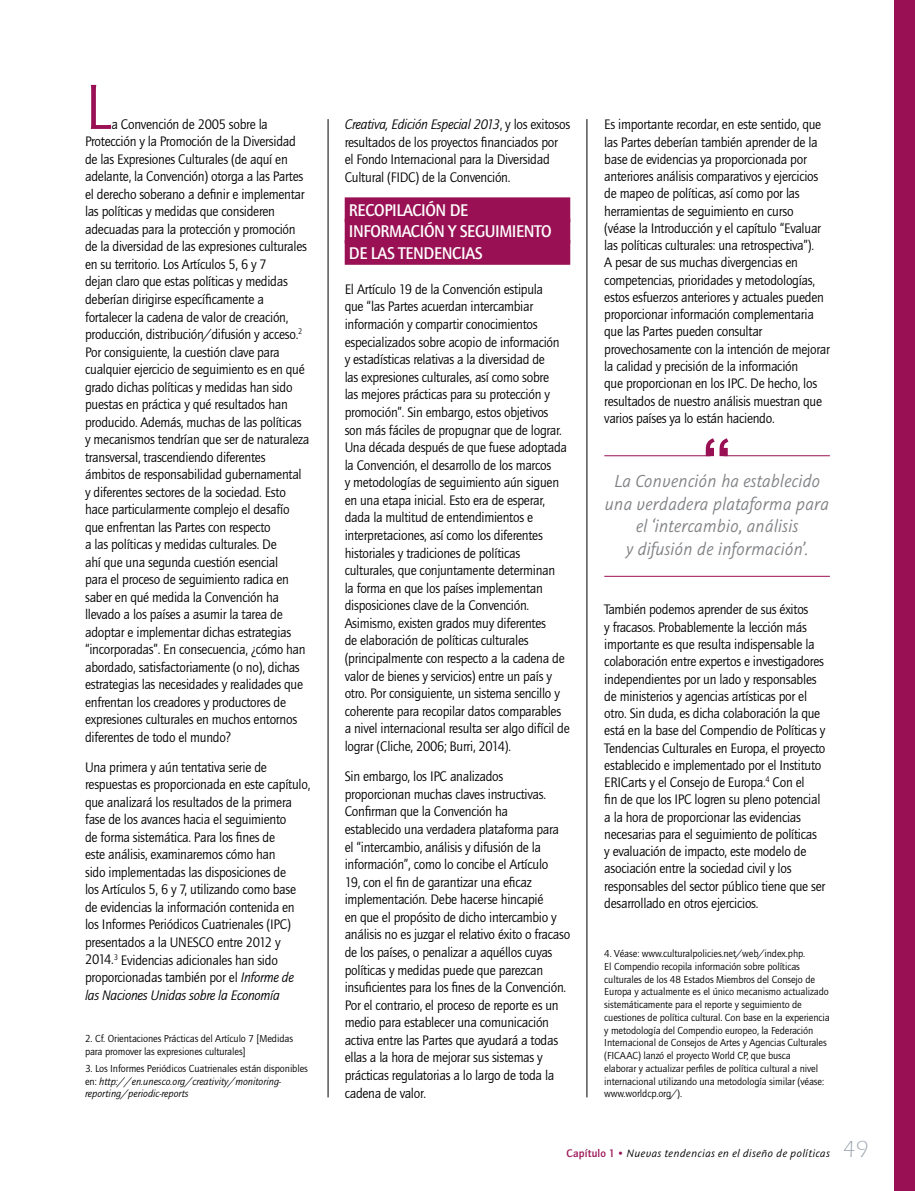
<style>
.page{position:relative;width:915px;height:1191px;background:#fff}
.page>*{position:absolute;margin:0;border:0;box-sizing:border-box;transform-origin:0 0}
.t1{font:66px "Quay Sans ITC Std";color:#991154;scale:.96 1}
.t2{font:italic 19.5px/22.5px "Graublau Sans";letter-spacing:-.01em;color:#808285;text-align:center;scale:.95 1}
.t3{font:500 17.55px/21.3px "Quay Sans ITC Std";letter-spacing:-.025em;color:#fff;scale:.94 1}
.t4{font:14.25px/17.5px "Quay Sans ITC Std";letter-spacing:-.02em;color:#000;scale:.96 1}
.t5{font:italic 12px "Graublau Sans";letter-spacing:.01em;color:#000}
.t6{font:10.5px/12.8px "Quay Sans ITC Std";letter-spacing:-.01em;color:#000}
.t7{font:italic 10.5px/12.8px "Quay Sans ITC Std";color:#000}
.s1{font-style:italic}
.s2{font-style:normal}
.s3{font-family:"Quay Sans ITC Std";font-weight:500;font-style:normal;font-size:11.25px;color:#991154}
.s4{font-family:"ITC Eras Std";font-weight:300;font-style:normal;font-size:24px;color:#929ba7}
</style>
<div class="page">
<div style="left:893px;top:0;width:21px;height:1191px;background:#991154"></div>
<hr style="left:328px;top:119px;width:1px;height:978px;background:#000">
<hr style="left:586px;top:119px;width:1px;height:978px;background:#000">
<div style="left:344px;top:197px;width:226px;height:25px;background:#991154"></div>
<div style="left:344px;top:219px;width:226px;height:24px;background:#991154"></div>
<div style="left:344px;top:240px;width:226px;height:25px;background:#991154"></div>
<hr style="left:604px;top:455px;width:106px;height:1px;background:#991154">
<hr style="left:723px;top:455px;width:106px;height:1px;background:#991154">
<hr style="left:604px;top:576px;width:225px;height:1px;background:#991154">
<svg style="left:705px;top:438px;width:23px;height:18px"></svg>
<h1 class="t1" style="left:85px;top:68px;width:28px">L</h1>
<p class="t4" style="left:85px;top:115px;width:235px;text-indent:26px">a Convención de 2005 sobre la Protección y la Promoción de la Diversidad de las Expresiones Culturales (de aquí en adelante, la Convención) otorga a las Partes el derecho soberano a definir e implementar las políticas y medidas que consideren adecuadas para la protección y promoción de la diversidad de las expresiones culturales en su territorio. Los Artículos 5, 6 y 7<br>dejan claro que estas políticas y medidas deberían dirigirse específicamente a fortalecer la cadena de valor de creación, producción, distribución/difusión y acceso.<sup>2<br></sup>Por consiguiente, la cuestión clave para cualquier ejercicio de seguimiento es en qué grado dichas políticas y medidas han sido puestas en práctica y qué resultados han producido. Además, muchas de las políticas y mecanismos tendrían que ser de naturaleza transversal, trascendiendo diferentes ámbitos de responsabilidad gubernamental y diferentes sectores de la sociedad. Esto hace particularmente complejo el desafío que enfrentan las Partes con respecto<br>a las políticas y medidas culturales. De<br>ahí que una segunda cuestión esencial<br>para el proceso de seguimiento radica en saber en qué medida la Convención ha llevado a los países a asumir la tarea de adoptar e implementar dichas estrategias “incorporadas”. En consecuencia, ¿cómo han abordado, satisfactoriamente (o no), dichas estrategias las necesidades y realidades que enfrentan los creadores y productores de expresiones culturales en muchos entornos diferentes de todo el mundo?</p>
<p class="t4" style="left:85px;top:758px;width:236px">Una primera y aún tentativa serie de respuestas es proporcionada en este capítulo, que analizará los resultados de la primera fase de los avances hacia el seguimiento<br>de forma sistemática. Para los fines de<br>este análisis, examinaremos cómo han<br>sido implementadas las disposiciones de<br>los Artículos 5, 6 y 7, utilizando como base de evidencias la información contenida en los Informes Periódicos Cuatrienales (IPC) presentados a la UNESCO entre 2012 y 2014.<sup>3</sup> Evidencias adicionales han sido proporcionadas también por el <span class="s1">Informe de las Naciones Unidas sobre la Economía</span></p>
<p class="t6" style="left:85px;top:1032px;width:209px">2. Cf. Orientaciones Prácticas del Artículo 7 [Medidas para promover las expresiones culturales]</p>
<p class="t7" style="left:85px;top:1062px;width:224px"><span class="s2">3. Los Informes Periódicos Cuatrienales están disponibles en:</span> http://en.unesco.org/creativity/monitoring&shy;reporting/periodic-reports</p>
<p class="t4" style="left:344px;top:116px;width:236px"><span class="s1">Creativa, Edición Especial 2013</span>, y los exitosos resultados de los proyectos financiados por el Fondo Internacional para la Diversidad Cultural (FIDC) de la Convención.</p>
<p class="t3" style="left:349px;top:200px;width:217px">RECOPILACIÓN DE<br>INFORMACIÓN Y SEGUIMIENTO<br>DE LAS TENDENCIAS</p>
<p class="t4" style="left:344px;top:280px;width:236px">El Artículo 19 de la Convención estipula<br>que “las Partes acuerdan intercambiar información y compartir conocimientos especializados sobre acopio de información<br>y estadísticas relativas a la diversidad de<br>las expresiones culturales, así como sobre<br>las mejores prácticas para su protección y promoción”. Sin embargo, estos objetivos<br>son más fáciles de propugnar que de lograr.<br>Una década después de que fuese adoptada la Convención, el desarrollo de los marcos<br>y metodologías de seguimiento aún siguen en una etapa inicial. Esto era de esperar, dada la multitud de entendimientos e interpretaciones, así como los diferentes historiales y tradiciones de políticas culturales, que conjuntamente determinan<br>la forma en que los países implementan disposiciones clave de la Convención.<br>Asimismo, existen grados muy diferentes<br>de elaboración de políticas culturales (principalmente con respecto a la cadena de valor de bienes y servicios) entre un país y otro. Por consiguiente, un sistema sencillo y coherente para recopilar datos comparables a nivel internacional resulta ser algo difícil de lograr (Cliche, 2006; Burri, 2014).</p>
<p class="t4" style="left:344px;top:767px;width:236px">Sin embargo, los IPC analizados proporcionan muchas claves instructivas.<br>Confirman que la Convención ha<br>establecido una verdadera plataforma para el “intercambio, análisis y difusión de la información”, como lo concibe el Artículo<br>19, con el fin de garantizar una eficaz implementación. Debe hacerse hincapié<br>en que el propósito de dicho intercambio y análisis no es juzgar el relativo éxito o fracaso de los países, o penalizar a aquéllos cuyas políticas y medidas puede que parezcan insuficientes para los fines de la Convención.<br>Por el contrario, el proceso de reporte es un medio para establecer una comunicación activa entre las Partes que ayudará a todas ellas a la hora de mejorar sus sistemas y prácticas regulatorias a lo largo de toda la cadena de valor.</p>
<p class="t4" style="left:604px;top:116px;width:236px">Es importante recordar, en este sentido, que las Partes deberían también aprender de la base de evidencias ya proporcionada por anteriores análisis comparativos y ejercicios de mapeo de políticas, así como por las herramientas de seguimiento en curso<br>(véase la Introducción y el capítulo “Evaluar las políticas culturales: una retrospectiva”).<br>A pesar de sus muchas divergencias en competencias, prioridades y metodologías, estos esfuerzos anteriores y actuales pueden proporcionar información complementaria que las Partes pueden consultar provechosamente con la intención de mejorar la calidad y precisión de la información<br>que proporcionan en los IPC. De hecho, los resultados de nuestro análisis muestran que varios países ya lo están haciendo.</p>
<h2 class="t2" style="left:604px;top:469px;width:237px">La Convención ha establecido una verdadera plataforma para el ‘intercambio, análisis<br>y difusión de información’.</h2>
<p class="t4" style="left:604px;top:601px;width:232px">También podemos aprender de sus éxitos<br>y fracasos. Probablemente la lección más importante es que resulta indispensable la colaboración entre expertos e investigadores independientes por un lado y responsables de ministerios y agencias artísticas por el otro. Sin duda, es dicha colaboración la que está en la base del Compendio de Políticas y Tendencias Culturales en Europa, el proyecto establecido e implementado por el Instituto ERICarts y el Consejo de Europa.<sup>4</sup> Con el<br>fin de que los IPC logren su pleno potencial a la hora de proporcionar las evidencias necesarias para el seguimiento de políticas y evaluación de impacto, este modelo de asociación entre la sociedad civil y los responsables del sector público tiene que ser desarrollado en otros ejercicios.</p>
<p class="t6" style="left:604px;top:947px;width:227px">4. Véase: www.culturalpolicies.net/web/index.php.<br>El Compendio recopila información sobre políticas culturales de los 48 Estados Miembros del Consejo de Europa y actualmente es el único mecanismo actualizado sistemáticamente para el reporte y seguimiento de cuestiones de política cultural. Con base en la experiencia y metodología del Compendio europeo, la Federación Internacional de Consejos de Artes y Agencias Culturales (FICAAC) lanzó el proyecto World CP, que busca<br>elaborar y actualizar perfiles de política cultural a nivel internacional utilizando una metodología similar (véase: www.worldcp.org/).</p>
<p class="t5" style="left:566px;top:1145px;width:303px"><span class="s3">Capítulo 1 •</span> Nuevas tendencias en el diseño de políticas <span class="s4">49</span></p>
</div>
